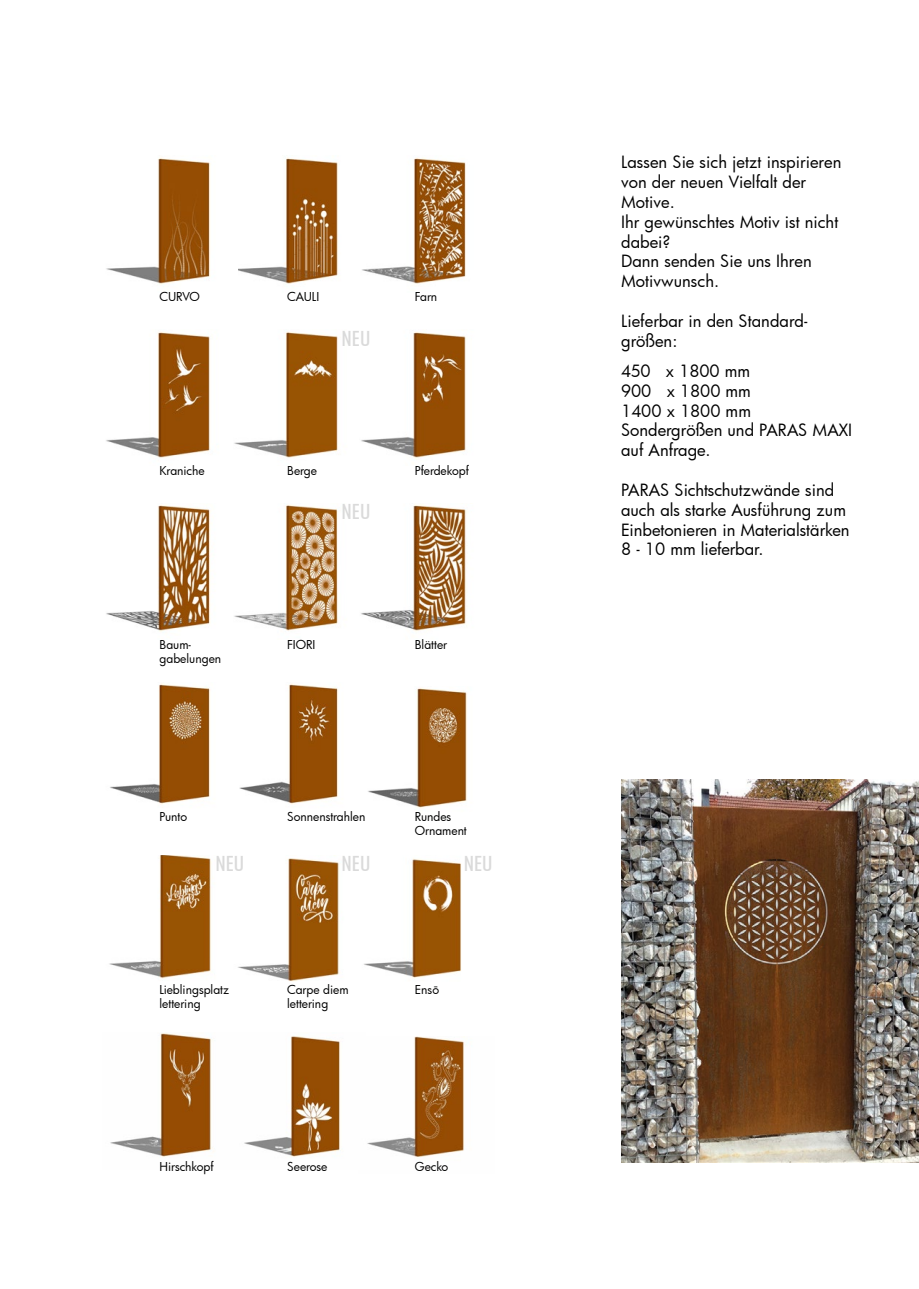
<style>
.page{position:relative;width:919px;height:1289px;background:#fff}
.page>*{position:absolute;margin:0;border:0;box-sizing:border-box;transform-origin:0 0}
.t1{font:500 condensed 21px "Futura BT";color:#dadada}
.t2{font:16.5px/19.8px "Futura";color:#000}
.t3{font:12px/14.4px "Futura";color:#000}
.s1{color:#fff}
</style>
<div class="page">
<img style="left:106px;top:157px;width:232px;height:128px">
<img style="left:362px;top:158px;width:104px;height:126px">
<img style="left:106px;top:331px;width:104px;height:127px">
<img style="left:234px;top:332px;width:104px;height:126px">
<img style="left:361px;top:332px;width:105px;height:127px">
<img style="left:106px;top:505px;width:104px;height:127px">
<img style="left:234px;top:505px;width:104px;height:126px">
<img style="left:361px;top:504px;width:105px;height:128px">
<img style="left:110px;top:683px;width:100px;height:122px">
<img style="left:239px;top:683px;width:99px;height:122px">
<img style="left:368px;top:688px;width:99px;height:120px">
<img style="left:621px;top:779px;width:297px;height:383px">
<img style="left:109px;top:855px;width:103px;height:124px">
<img style="left:238px;top:858px;width:102px;height:123px">
<img style="left:364px;top:858px;width:97px;height:120px">
<img style="left:110px;top:1033px;width:104px;height:124px">
<img style="left:244px;top:1036px;width:96px;height:121px">
<img style="left:367px;top:1036px;width:97px;height:122px">
<p class="t3" style="left:159px;top:289px;width:42px">CURVO</p>
<p class="t3" style="left:287px;top:289px;width:34px">CAULI</p>
<p class="t3" style="left:415px;top:289px;width:24px">Farn</p>
<p class="t1" style="left:341px;top:325px;width:30px">NEU</p>
<p class="t3" style="left:159px;top:463px;width:47px">Kraniche</p>
<p class="t3" style="left:287px;top:463px;width:31px">Berge</p>
<p class="t3" style="left:415px;top:463px;width:56px">Pferdekopf</p>
<p class="t1" style="left:341px;top:499px;width:30px">NEU</p>
<p class="t3" style="left:159px;top:636px;width:63px">Baum&shy;gabelungen</p>
<p class="t3" style="left:287px;top:636px;width:30px">FIORI</p>
<p class="t3" style="left:415px;top:636px;width:34px">Blätter</p>
<p class="t3" style="left:159px;top:809px;width:29px">Punto</p>
<p class="t3" style="left:287px;top:809px;width:80px">Sonnenstrahlen</p>
<p class="t3" style="left:415px;top:809px;width:54px">Rundes<br>Ornament</p>
<p class="t1" style="left:215px;top:851px;width:30px">NEU</p>
<p class="t1" style="left:341px;top:851px;width:30px">NEU</p>
<p class="t1" style="left:463px;top:851px;width:30px">NEU</p>
<p class="t3" style="left:159px;top:982px;width:71px">Lieblingsplatz lettering</p>
<p class="t3" style="left:287px;top:982px;width:63px">Carpe diem lettering</p>
<p class="t3" style="left:415px;top:982px;width:26px">Ensō</p>
<p class="t3" style="left:159px;top:1159px;width:56px">Hirschkopf</p>
<p class="t3" style="left:287px;top:1159px;width:42px">Seerose</p>
<p class="t3" style="left:415px;top:1159px;width:35px">Gecko</p>
<p class="t2" style="left:621px;top:152px;width:222px">Lassen Sie sich jetzt inspirieren von der neuen Vielfalt der<br>Motive.<br>Ihr gewünschtes Motiv ist nicht dabei?<br>Dann senden Sie uns Ihren<br>Motivwunsch.</p>
<p class="t2" style="left:621px;top:310px;width:188px">Lieferbar in den Standard&shy;größen:</p>
<p class="t2" style="left:621px;top:361px;width:232px">450<span class="s1">0</span> x 1800 mm<br>900<span class="s1">0</span> x 1800 mm<br>1400 x 1800 mm<br>Sondergrößen und PARAS MAXI auf Anfrage.</p>
<p class="t2" style="left:621px;top:479px;width:230px">PARAS Sichtschutzwände sind auch als starke Ausführung zum<br>Einbetonieren in Materialstärken<br>8 - 10 mm lieferbar.</p>
</div>
